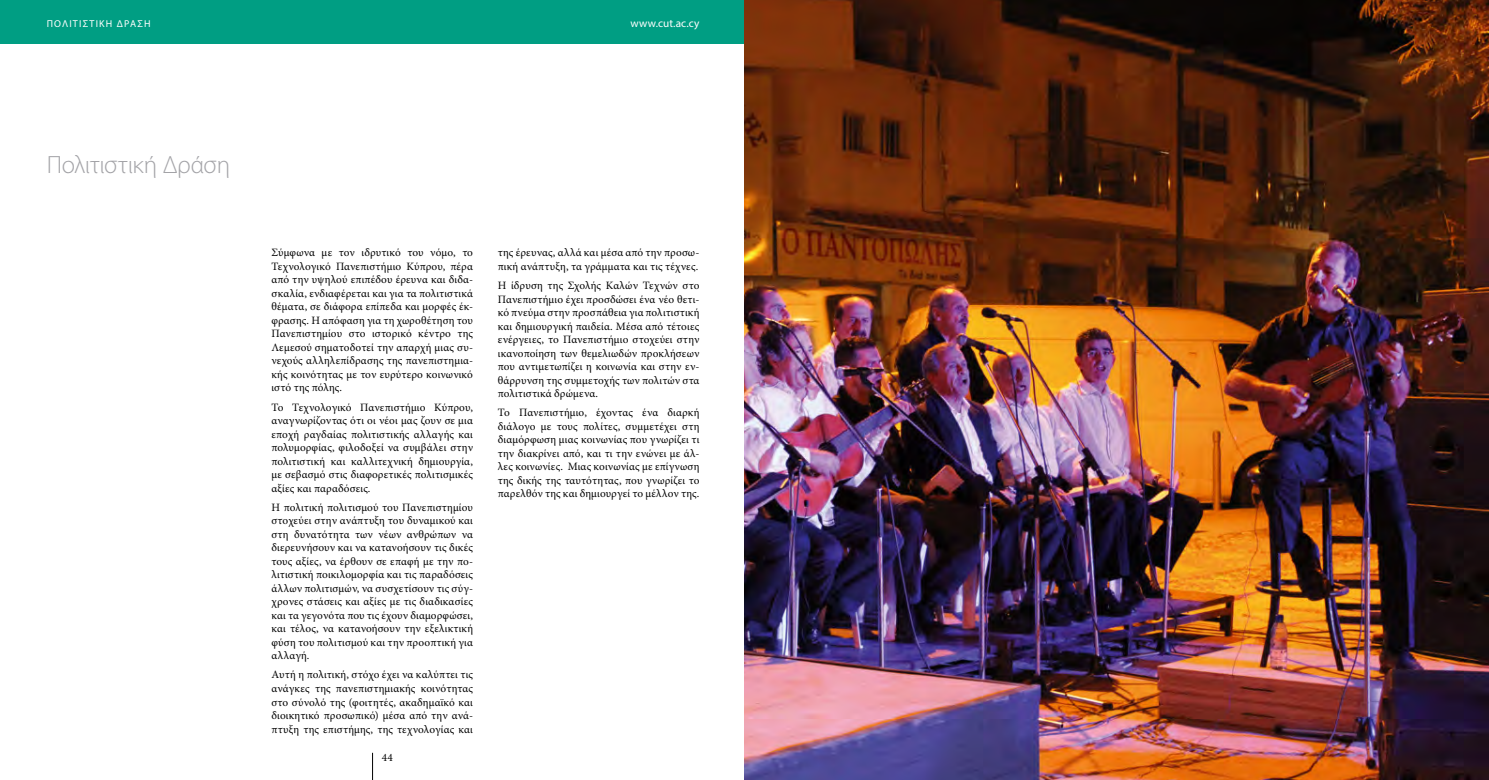
<style>
.page{position:relative;width:1489px;height:780px;background:#fff}
.page>*{position:absolute;margin:0;border:0;box-sizing:border-box;transform-origin:0 0}
.t1{font:300 25px "Myriad Pro";letter-spacing:-.015em;color:#a3a3a7}
.t2{font:11.25px/13.5px "Minion Pro";letter-spacing:.01em;color:#000;text-align:justify}
.t3{font:11.25px "Myriad Pro";letter-spacing:.015em;color:#fff}
.t4{font:10px "Myriad Pro";letter-spacing:.115em;color:#fff}
</style>
<div class="page">
<svg style="left:372px;top:752px;width:1px;height:28px"></svg>
<div style="left:0;top:0;width:744px;height:43px;background:#009e83"></div>
<img style="left:744px;top:0;width:744px;height:780px">
<p class="t4" style="left:47px;top:17px;width:105px">ΠΟΛΙΤΙΣΤΙΚΗ ΔΡΑΣΗ</p>
<p class="t3" style="left:630px;top:16px;width:70px">www.cut.ac.cy</p>
<h1 class="t1" style="left:47px;top:151px;width:185px">Πολιτιστική Δράση</h1>
<p class="t2" style="left:271px;top:246px;width:203px">Σύμφωνα με τον ιδρυτικό του νόμο, το Τεχνολογικό Πανεπιστήμιο Κύπρου, πέρα από την υψηλού επιπέδου έρευνα και διδα&shy;σκαλία, ενδιαφέρεται και για τα πολιτιστικά θέματα, σε διάφορα επίπεδα και μορφές έκ&shy;φρασης. Η απόφαση για τη χωροθέτηση του Πανεπιστημίου στο ιστορικό κέντρο της Λεμεσού σηματοδοτεί την απαρχή μιας συ&shy;νεχούς αλληλεπίδρασης της πανεπιστημια&shy;κής κοινότητας με τον ευρύτερο κοινωνικό ιστό της πόλης.</p>
<p class="t2" style="left:271px;top:400px;width:203px">Το Τεχνολογικό Πανεπιστήμιο Κύπρου, αναγνωρίζοντας ότι οι νέοι μας ζουν σε μια εποχή ραγδαίας πολιτιστικής αλλαγής και πολυμορφίας, φιλοδοξεί να συμβάλει στην πολιτιστική και καλλιτεχνική δημιουργία, με σεβασμό στις διαφορετικές πολιτισμικές αξίες και παραδόσεις.</p>
<p class="t2" style="left:271px;top:501px;width:203px">Η πολιτική πολιτισμού του Πανεπιστημίου στοχεύει στην ανάπτυξη του δυναμικού και στη δυνατότητα των νέων ανθρώπων να διερευνήσουν και να κατανοήσουν τις δικές τους αξίες, να έρθουν σε επαφή με την πο&shy;λιτιστική ποικιλομορφία και τις παραδόσεις άλλων πολιτισμών, να συσχετίσουν τις σύγ&shy;χρονες στάσεις και αξίες με τις διαδικασίες και τα γεγονότα που τις έχουν διαμορφώσει, και τέλος, να κατανοήσουν την εξελικτική φύση του πολιτισμού και την προοπτική για αλλαγή.</p>
<p class="t2" style="left:271px;top:668px;width:203px">Αυτή η πολιτική, στόχο έχει να καλύπτει τις ανάγκες της πανεπιστημιακής κοινότητας στο σύνολό της (φοιτητές, ακαδημαϊκό και διοικητικό προσωπικό) μέσα από την ανά&shy;πτυξη της επιστήμης, της τεχνολογίας και</p>
<p class="t2" style="left:381px;top:751px;width:13px">44</p>
<p class="t2" style="left:498px;top:246px;width:203px">της έρευνας, αλλά και μέσα από την προσω&shy;πική ανάπτυξη, τα γράμματα και τις τέχνες.</p>
<p class="t2" style="left:498px;top:279px;width:203px">Η ίδρυση της Σχολής Καλών Τεχνών στο Πανεπιστήμιο έχει προσδώσει ένα νέο θετι&shy;κό πνεύμα στην προσπάθεια για πολιτιστική και δημιουργική παιδεία. Μέσα από τέτοιες ενέργειες, το Πανεπιστήμιο στοχεύει στην ικανοποίηση των θεμελιωδών προκλήσεων που αντιμετωπίζει η κοινωνία και στην εν&shy;θάρρυνση της συμμετοχής των πολιτών στα πολιτιστικά δρώμενα.</p>
<p class="t2" style="left:498px;top:406px;width:203px">Το Πανεπιστήμιο, έχοντας ένα διαρκή διάλογο με τους πολίτες, συμμετέχει στη διαμόρφωση μιας κοινωνίας που γνωρίζει τι την διακρίνει από, και τι την ενώνει με άλ&shy;λες κοινωνίες. Μιας κοινωνίας με επίγνωση της δικής της ταυτότητας, που γνωρίζει το παρελθόν της και δημιουργεί το μέλλον της.</p>
</div>
